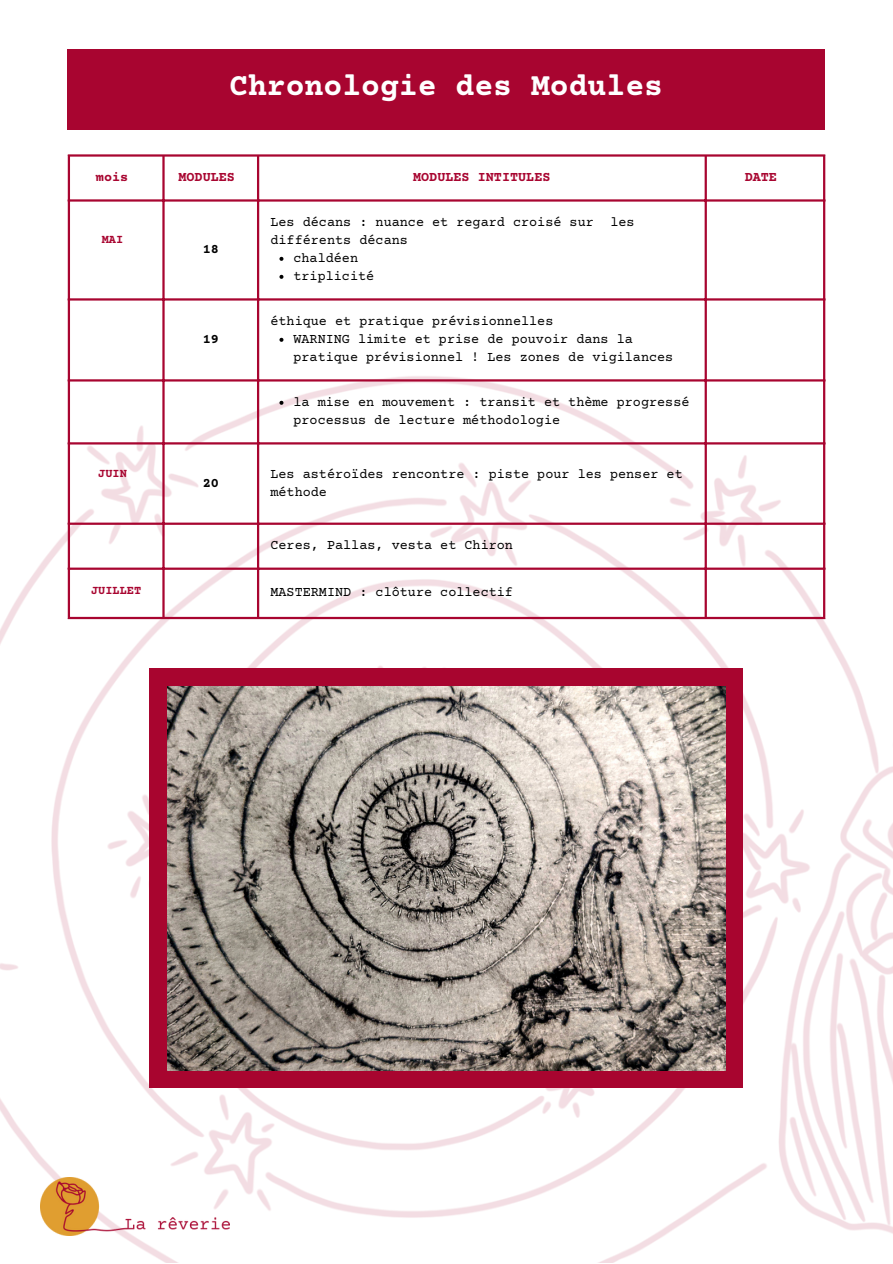
<style>
.page{position:relative;width:893px;height:1264px;background:#fff}
.page>*{position:absolute;margin:0;border:0;box-sizing:border-box;transform-origin:0 0}
.t1{font:700 31.5px "Courier Prime";color:#fff}
.t2{font:13.5px/18px "Courier Prime";color:#000}
.t3{font:700 13.5px "Courier Prime";color:#a80530}
.t4{font:700 13.5px "Courier Prime";color:#000}
.t5{font:700 12px "Courier Prime";color:#a80530}
</style>
<div class="page">
<img style="left:0;top:247px;width:892px;height:1015px">
<img style="left:40px;top:1176px;width:189px;height:59px">
<svg style="left:279px;top:257px;width:4px;height:4px"></svg>
<svg style="left:279px;top:275px;width:4px;height:4px"></svg>
<svg style="left:279px;top:338px;width:4px;height:4px"></svg>
<svg style="left:279px;top:401px;width:4px;height:4px"></svg>
<hr style="left:68px;top:157px;width:2px;height:460px;background:#a80530">
<hr style="left:162px;top:157px;width:3px;height:460px;background:#a80530">
<hr style="left:257px;top:157px;width:2px;height:460px;background:#a80530">
<hr style="left:704px;top:157px;width:2px;height:460px;background:#a80530">
<hr style="left:823px;top:157px;width:2px;height:460px;background:#a80530">
<hr style="left:68px;top:154px;width:757px;height:3px;background:#a80530">
<hr style="left:68px;top:199px;width:757px;height:3px;background:#a80530">
<hr style="left:68px;top:298px;width:757px;height:2px;background:#a80530">
<hr style="left:68px;top:379px;width:757px;height:2px;background:#a80530">
<hr style="left:68px;top:442px;width:757px;height:2px;background:#a80530">
<hr style="left:68px;top:522px;width:757px;height:3px;background:#a80530">
<hr style="left:68px;top:567px;width:757px;height:3px;background:#a80530">
<hr style="left:68px;top:617px;width:757px;height:2px;background:#a80530">
<div style="left:68px;top:49px;width:756px;height:80px;background:#a80530"></div>
<div style="left:150px;top:668px;width:592px;height:420px;background:#a8052f"></div>
<img style="left:168px;top:687px;width:557px;height:383px">
<p class="t1" style="left:229px;top:71px;width:435px">Chronologie des Modules</p>
<p class="t3" style="left:96px;top:170px;width:34px">mois</p>
<p class="t3" style="left:178px;top:170px;width:58px">MODULES</p>
<p class="t3" style="left:413px;top:170px;width:139px">MODULES INTITULES</p>
<p class="t3" style="left:744px;top:170px;width:34px">DATE</p>
<p class="t5" style="left:102px;top:233px;width:23px">MAI</p>
<p class="t5" style="left:98px;top:467px;width:30px">JUIN</p>
<p class="t4" style="left:203px;top:242px;width:18px">18</p>
<p class="t2" style="left:270px;top:214px;width:365px">Les décans : nuance et regard croisé sur les différents décans</p>
<p class="t2" style="left:293px;top:250px;width:66px">chaldéen</p>
<p class="t2" style="left:293px;top:268px;width:82px">triplicité</p>
<p class="t2" style="left:270px;top:313px;width:284px">éthique et pratique prévisionnelles</p>
<p class="t4" style="left:203px;top:332px;width:18px">19</p>
<p class="t2" style="left:293px;top:331px;width:381px">WARNING limite et prise de pouvoir dans la pratique prévisionnel ! Les zones de vigilances</p>
<p class="t2" style="left:293px;top:394px;width:397px">la mise en mouvement : transit et thème progressé processus de lecture méthodologie</p>
<p class="t4" style="left:203px;top:476px;width:18px">20</p>
<p class="t2" style="left:270px;top:466px;width:414px">Les astéroïdes rencontre : piste pour les penser et méthode</p>
<p class="t2" style="left:270px;top:537px;width:244px">Ceres, Pallas, vesta et Chiron</p>
<p class="t5" style="left:91px;top:584px;width:52px">JUILLET</p>
<p class="t2" style="left:270px;top:584px;width:244px">MASTERMIND : clôture collectif</p>
</div>
